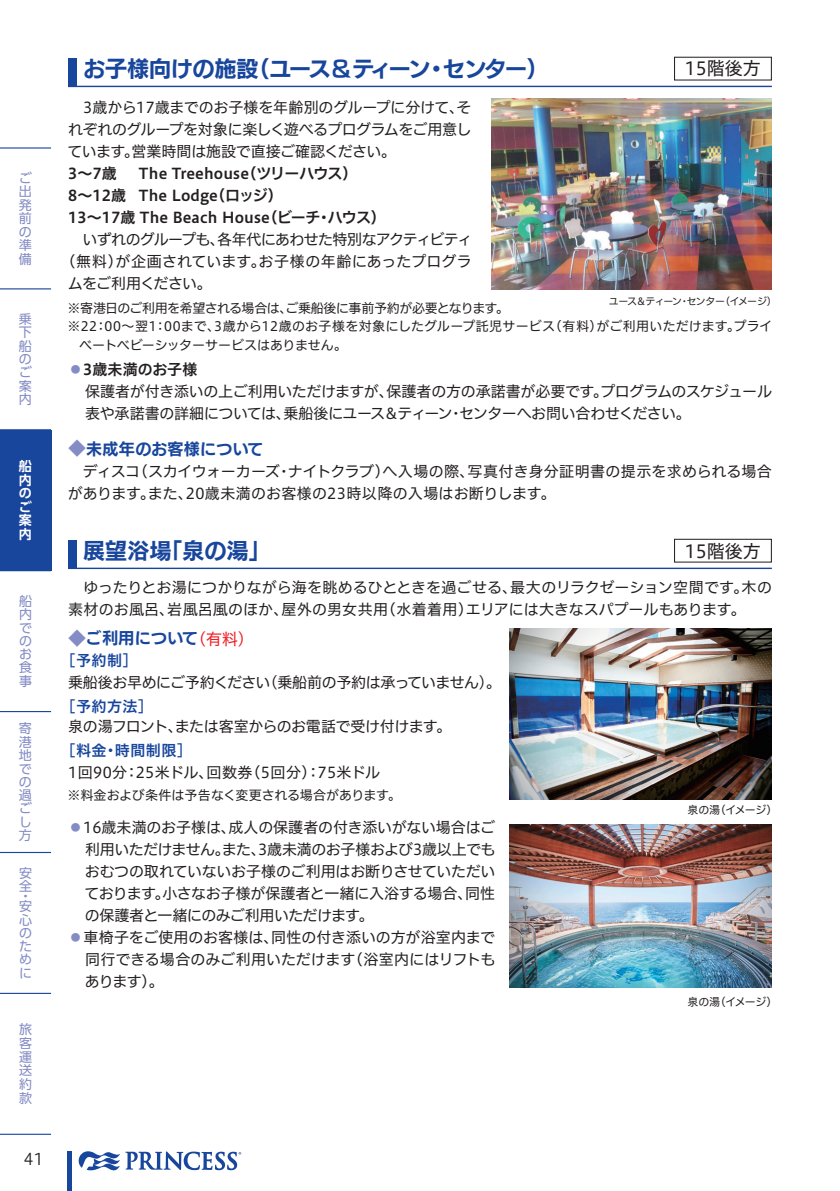
<style>
.page{position:relative;width:840px;height:1191px;background:#fff}
.page>*{position:absolute;margin:0;border:0;box-sizing:border-box;transform-origin:0 0}
.t1{font:22px "New Rodin Pro B";letter-spacing:-.04em;color:#18469d}
.t2{font:22px "New Rodin Pro B";letter-spacing:-.005em;color:#18469d}
.t3{font:18px "Hiragino UD Sans F Std W4";color:#231f20}
.t4{font:16px "New Rodin Pro B";letter-spacing:.025em;color:#18469d}
.t5{font:16px "Hiragino UD Sans F Std W3";color:#231f20}
.t6{font:15px/22px "Hiragino UD Sans F Std W4";letter-spacing:-.015em;color:#231f20}
.t7{font:15px/22px "Hiragino UD Sans F Std W4";letter-spacing:.01em;color:#231f20}
.t8{font:15px/22px "Hiragino UD Sans F Std W6";letter-spacing:.01em;color:#231f20}
.t9{font:15px "Hiragino UD Sans F Std W4";letter-spacing:-.045em;color:#231f20}
.t10{font:15px "Hiragino UD Sans F Std W4";letter-spacing:.03em;color:#231f20}
.t11{font:15px "Hiragino UD Sans F Std W6";letter-spacing:.03em;color:#18469d}
.t12{font:15px "Hiragino UD Sans F Std W4";letter-spacing:-.05em;color:#231f20}
.t13{font:13px "Hiragino UD Sans F Std W4";letter-spacing:.02em;color:#231f20}
.t14{font:13px "Hiragino UD Sans F Std W4";letter-spacing:-.01em;color:#231f20}
.t15{font:13px/13.4px "UD Shin Go Pro";color:#848cc5;text-align:justify}
.t16{font:13px "Hiragino UD Sans F Std W4";letter-spacing:-.04em;color:#231f20}
.t17{font:700 13px/13.6px "UD Shin Go Pro De";color:#fff;text-align:justify}
.t18{font:11px "Hiragino UD Sans F Std W4";letter-spacing:-.03em;color:#231f20}
.t19{font:10px "Hiragino UD Sans F Std W4";letter-spacing:-.085em;color:#231f20}
.s1{font-family:"New Rodin Pro DB";color:#848cc5}
.s2{font-size:18px;color:#848cc5}
.s3{font-family:"Hiragino UD Sans F Std W4";color:#ee1d23}
</style>
<div class="page">
<hr style="left:68px;top:567px;width:703px;height:2px;background:#18469d">
<div style="left:68px;top:540px;width:9px;height:29px;background:#18469d"></div>
<div style="left:673px;top:539px;width:98px;height:23px;border:1px solid #231f20"></div>
<img style="left:509px;top:629px;width:262px;height:170px">
<img style="left:509px;top:824px;width:262px;height:164px">
<hr style="left:68px;top:86px;width:703px;height:1px;background:#18469d">
<div style="left:68px;top:58px;width:9px;height:29px;background:#18469d"></div>
<div style="left:673px;top:57px;width:98px;height:24px;border:1px solid #231f20"></div>
<img style="left:491px;top:99px;width:280px;height:191px">
<div style="left:0;top:430px;width:51px;height:140px;background:#18469d"></div>
<hr style="left:0;top:147px;width:51px;height:2px;background:#18469d">
<hr style="left:0;top:1133px;width:51px;height:1px;background:#18469d">
<hr style="left:0;top:992px;width:51px;height:2px;background:#18469d">
<hr style="left:0;top:852px;width:51px;height:1px;background:#18469d">
<hr style="left:0;top:711px;width:51px;height:1px;background:#18469d">
<hr style="left:0;top:570px;width:51px;height:1px;background:#18469d">
<hr style="left:0;top:429px;width:51px;height:1px;background:#18469d">
<hr style="left:0;top:288px;width:51px;height:1px;background:#18469d">
<svg style="left:79px;top:1151px;width:162px;height:19px"></svg>
<hr style="left:67px;top:1151px;width:4px;height:40px;background:#18469d">
<p class="t15" style="left:19px;top:171px;width:15px">ご出発前の準備</p>
<p class="t15" style="left:19px;top:311px;width:15px">乗下船のご案内</p>
<p class="t17" style="left:19px;top:459px;width:15px">船内のご案内</p>
<p class="t15" style="left:19px;top:594px;width:14px">船内でのお食事</p>
<p class="t15" style="left:19px;top:721px;width:15px">寄港地での過ごし方</p>
<p class="t15" style="left:19px;top:865px;width:14px">安全</p>
<p class="t15" style="left:19px;top:891px;width:14px;line-height:9.8px">・安</p>
<p class="t15" style="left:19px;top:912px;width:14px">心のために</p>
<p class="t15" style="left:19px;top:1022px;width:14px">旅客運送約款</p>
<p class="t5" style="left:24px;top:1147px;width:21px">41</p>
<h1 class="t1" style="left:83px;top:50px;width:467px">お子様向けの施設（ユース＆ティーン・センター）</h1>
<p class="t3" style="left:684px;top:55px;width:77px">15階後方</p>
<p class="t6" style="left:68px;top:95px;width:405px;text-align:justify">　3歳から17歳までのお子様を年齢別のグループに分けて、それぞれのグループを対象に楽しく遊べるプログラムをご用意しています。営業時間は施設で直接ご確認ください。</p>
<p class="t8" style="left:68px;top:162px;width:319px">3〜7歳 　 The Treehouse（ツリーハウス）<br>8〜12歳 The Lodge（ロッジ）<br>13〜17歳 The Beach House（ビーチ・ハウス）</p>
<p class="t9" style="left:68px;top:228px;width:405px">　いずれのグループも、各年代にあわせた特別なアクティビティ</p>
<p class="t7" style="left:61px;top:250px;width:412px">（無料）が企画されています。お子様の年齢にあったプログラ</p>
<p class="t12" style="left:68px;top:272px;width:146px">ムをご利用ください。</p>
<p class="t16" style="left:68px;top:298px;width:442px">※寄港日のご利用を希望される場合は、ご乗船後に事前予約が必要となります。</p>
<p class="t13" style="left:68px;top:316px;width:706px">※22：00〜翌1：00まで、3歳から12歳のお子様を対象にしたグループ託児サービス（有料）がご利用いただけます。プライ</p>
<p class="t14" style="left:79px;top:335px;width:269px">ベートベビーシッターサービスはありません。</p>
<p class="t8" style="left:68px;top:358px;width:131px"><span class="s1">◦</span>3歳未満のお子様</p>
<p class="t6" style="left:85px;top:379px;width:688px">保護者が付き添いの上ご利用いただけますが、保護者の方の承諾書が必要です。プログラムのスケジュール表や承諾書の詳細については、乗船後にユース＆ティーン・センターへお問い合わせください。</p>
<p class="t4" style="left:68px;top:435px;width:197px"><span class="s2">◆</span>未成年のお客様について</p>
<p class="t7" style="left:68px;top:459px;width:705px">　ディスコ（スカイウォーカーズ・ナイトクラブ）へ入場の際、写真付き身分証明書の提示を求められる場合があります。また、20歳未満のお客様の23時以降の入場はお断りします。</p>
<p class="t19" style="left:608px;top:294px;width:169px">ユース＆ティーン・センター（イメージ）</p>
<h1 class="t2" style="left:83px;top:532px;width:188px">展望浴場「泉の湯」</h1>
<p class="t3" style="left:684px;top:537px;width:77px">15階後方</p>
<p class="t6" style="left:68px;top:575px;width:705px">　ゆったりとお湯につかりながら海を眺めるひとときを過ごせる、最大のリラクゼーション空間です。木の素材のお風呂、岩風呂風のほか、屋外の男女共用（水着着用）エリアには大きなスパプールもあります。</p>
<p class="t4" style="left:68px;top:624px;width:179px"><span class="s2">◆</span>ご利用について<span class="s3">(有料)</span></p>
<p class="t11" style="left:68px;top:649px;width:63px">[予約制]</p>
<p class="t6" style="left:68px;top:670px;width:434px">乗船後お早めにご予約ください(乗船前の予約は承っていません)。</p>
<p class="t11" style="left:68px;top:695px;width:79px">[予約方法]</p>
<p class="t6" style="left:68px;top:714px;width:385px">泉の湯フロント、または客室からのお電話で受け付けます。</p>
<p class="t11" style="left:68px;top:739px;width:118px">[料金・時間制限]</p>
<p class="t10" style="left:68px;top:761px;width:313px">1回90分：25米ドル、回数券（5回分）：75米ドル</p>
<p class="t14" style="left:68px;top:785px;width:335px">※料金および条件は予告なく変更される場合があります。</p>
<p class="t6" style="left:68px;top:815px;width:428px"><span class="s1">◦</span>16歳未満のお子様は、成人の保護者の付き添いがない場合はご</p>
<p class="t6" style="left:85px;top:837px;width:412px">利用いただけません。また、3歳未満のお子様および3歳以上でも</p>
<p class="t6" style="left:85px;top:859px;width:412px">おむつの取れていないお子様のご利用はお断りさせていただい</p>
<p class="t6" style="left:85px;top:881px;width:412px">ております。小さなお子様が保護者と一緒に入浴する場合、同性</p>
<p class="t9" style="left:85px;top:903px;width:290px">の保護者と一緒にのみご利用いただけます。</p>
<p class="t6" style="left:68px;top:925px;width:428px"><span class="s1">◦</span>車椅子をご使用のお客様は、同性の付き添いの方が浴室内まで</p>
<p class="t6" style="left:85px;top:947px;width:412px">同行できる場合のみご利用いただけます（浴室内にはリフトも</p>
<p class="t6" style="left:85px;top:969px;width:81px">あります）。</p>
<p class="t18" style="left:687px;top:801px;width:91px">泉の湯（イメージ）</p>
<p class="t18" style="left:687px;top:993px;width:91px">泉の湯（イメージ）</p>
</div>
